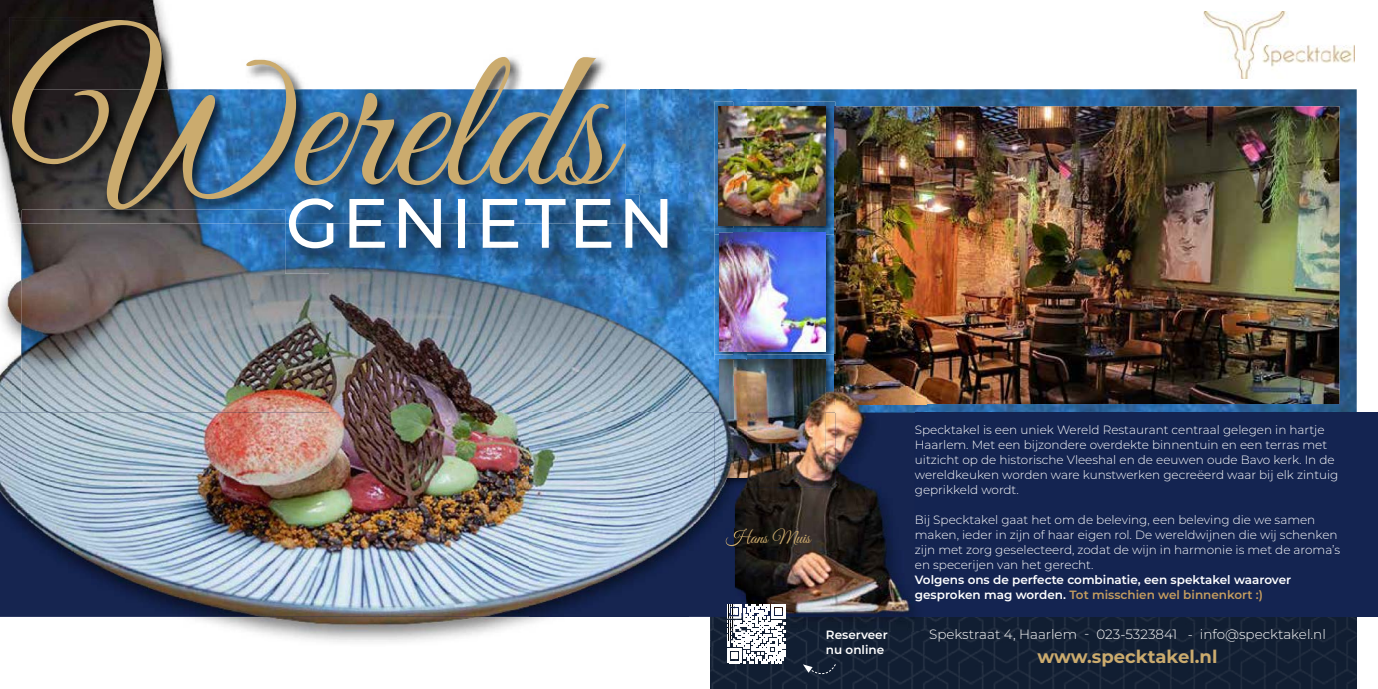
<style>
.page{position:relative;width:1378px;height:689px;background:#fff}
.page>*{position:absolute;margin:0;border:0;box-sizing:border-box;transform-origin:0 0}
.t1{font:202.95px "Great Vibes";color:#cbab6e}
.t2{font:500 69.75px "Montserrat";letter-spacing:.04em;color:#fff}
.t3{font:700 18px "Montserrat";color:#cbab6e}
.t4{font:18px "Great Vibes";color:#cbab6e}
.t5{font:300 13.5px "Montserrat";color:#fff}
.t6{font:300 12px/15px "Montserrat";color:#fff}
.t7{font:600 12px/15px "Montserrat";color:#fff}
.s1{color:#c59d5f}
</style>
<div class="page">
<img style="left:0;top:0;width:164px;height:52px">
<img style="left:0;top:52px;width:21px;height:360px">
<img style="left:639px;top:89px;width:50px;height:106px">
<img style="left:0;top:412px;width:689px;height:228px">
<img style="left:21px;top:223px;width:308px;height:189px">
<img style="left:329px;top:274px;width:360px;height:138px">
<img style="left:9px;top:17px;width:156px;height:51px">
<img style="left:9px;top:68px;width:12px;height:155px">
<img style="left:21px;top:89px;width:618px;height:134px">
<img style="left:12px;top:20px;width:594px;height:94px">
<img style="left:12px;top:114px;width:9px;height:95px">
<img style="left:21px;top:89px;width:605px;height:120px">
<img style="left:285px;top:195px;width:404px;height:79px">
<img style="left:285px;top:195px;width:354px;height:28px">
<img style="left:285px;top:195px;width:341px;height:14px">
<img style="left:746px;top:89px;width:610px;height:323px">
<img style="left:710px;top:617px;width:646px;height:72px">
<div style="left:689px;top:412px;width:689px;height:205px;background:#142451"></div>
<img style="left:835px;top:106px;width:504px;height:298px">
<img style="left:1203px;top:12px;width:152px;height:66px">
<img style="left:746px;top:102px;width:89px;height:126px">
<img style="left:834px;top:106px;width:1px;height:248px">
<img style="left:746px;top:106px;width:80px;height:119px">
<img style="left:746px;top:228px;width:88px;height:131px">
<img style="left:746px;top:233px;width:80px;height:118px">
<img style="left:746px;top:359px;width:80px;height:12px">
<svg style="left:915px;top:404px;width:11px;height:8px"></svg>
<svg style="left:915px;top:617px;width:11px;height:13px"></svg>
<img style="left:915px;top:387px;width:11px;height:17px">
<img style="left:746px;top:371px;width:169px;height:16px">
<img style="left:746px;top:412px;width:169px;height:220px">
<img style="left:826px;top:387px;width:89px;height:25px">
<img style="left:746px;top:412px;width:89px;height:75px">
<svg style="left:826px;top:354px;width:9px;height:50px"></svg>
<img style="left:746px;top:387px;width:80px;height:91px">
<img style="left:746px;top:528px;width:66px;height:18px">
<svg style="left:803px;top:663px;width:33px;height:19px"></svg>
<img style="left:734px;top:102px;width:12px;height:376px">
<svg style="left:734px;top:89px;width:12px;height:13px"></svg>
<img style="left:710px;top:640px;width:17px;height:7px">
<svg style="left:734px;top:228px;width:12px;height:5px"></svg>
<svg style="left:734px;top:351px;width:12px;height:8px"></svg>
<img style="left:734px;top:359px;width:12px;height:28px">
<img style="left:734px;top:487px;width:12px;height:109px">
<img style="left:734px;top:528px;width:12px;height:18px">
<img style="left:689px;top:89px;width:45px;height:323px">
<img style="left:710px;top:617px;width:17px;height:23px">
<img style="left:689px;top:412px;width:41px;height:205px">
<img style="left:714px;top:102px;width:20px;height:252px">
<img style="left:714px;top:228px;width:20px;height:6px">
<img style="left:714px;top:361px;width:5px;height:51px">
<img style="left:714px;top:412px;width:16px;height:75px">
<img style="left:714px;top:354px;width:20px;height:7px">
<img style="left:719px;top:359px;width:15px;height:119px">
<svg style="left:730px;top:478px;width:16px;height:9px"></svg>
<svg style="left:727px;top:604px;width:59px;height:59px"></svg>
<img style="left:689px;top:195px;width:3px;height:79px">
<h1 class="t1" style="left:15px;top:12px;width:596px">Werelds</h1>
<h2 class="t2" style="left:285px;top:174px;width:391px">GENIETEN</h2>
<h3 class="t4" style="left:726px;top:528px;width:86px">Hans Muis</h3>
<p class="t7" style="left:826px;top:627px;width:63px">Reserveer nu online</p>
<p class="t6" style="left:915px;top:422px;width:425px">Specktakel is een uniek Wereld Restaurant centraal gelegen in hartje Haarlem. Met een bijzondere overdekte binnentuin en een terras met uitzicht op de historische Vleeshal en de eeuwen oude Bavo kerk. In de wereldkeuken worden ware kunstwerken gecreëerd waar bij elk zintuig geprikkeld wordt.</p>
<p class="t6" style="left:915px;top:512px;width:427px">Bij Specktakel gaat het om de beleving, een beleving die we samen maken, ieder in zijn of haar eigen rol. De wereldwijnen die wij schenken zijn met zorg geselecteerd, zodat de wijn in harmonie is met de aroma’s en specerijen van het gerecht.</p>
<p class="t7" style="left:915px;top:572px;width:378px">Volgens ons de perfecte combinatie, een spektakel waarover gesproken mag worden. <span class="s1">Tot misschien wel binnenkort :)</span></p>
<p class="t5" style="left:929px;top:624px;width:398px">Spekstraat 4, Haarlem - 023-5323841 - info@specktakel.nl</p>
<h3 class="t3" style="left:1037px;top:643px;width:181px">www.specktakel.nl</h3>
</div>
